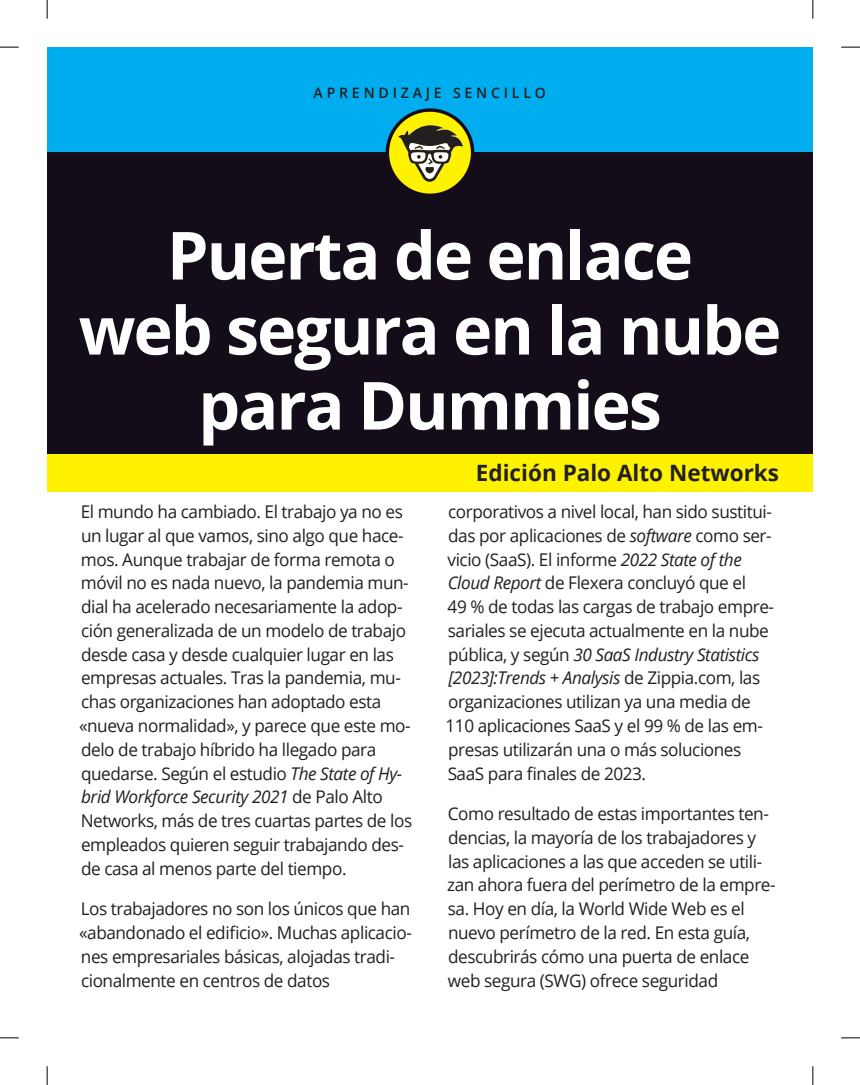
<style>
.page{position:relative;width:860px;height:1085px;background:#fff}
.page>*{position:absolute;margin:0;border:0;box-sizing:border-box;transform-origin:0 0}
.t1{font:700 66.38px/75px "Open Sans";letter-spacing:-.03em;color:#fff;text-align:center}
.t2{font:700 22.5px "Open Sans";color:#231f20}
.t3{font:17.5px/23.8px "Open Sans";letter-spacing:-.025em;color:#231f20}
.t4{font:600 14.38px "Open Sans";letter-spacing:.27em;color:#231f20}
.s1{font-style:italic}
</style>
<div class="page">
<div style="left:47px;top:47px;width:765px;height:444px;background:#140c19"></div>
<div style="left:47px;top:47px;width:765px;height:104px;background:#00aeef"></div>
<div style="left:47px;top:454px;width:765px;height:38px;background:#fff200"></div>
<svg style="left:387px;top:110px;width:85px;height:85px;background:#dbce03"></svg>
<div style="left:385px;top:108px;width:89px;height:89px;border:3px solid #140c19;border-radius:50%"></div>
<svg style="left:398px;top:125px;width:65px;height:57px;background:#aaa238"></svg>
<svg style="left:0;top:46px;width:19px;height:2px"></svg>
<svg style="left:841px;top:46px;width:18px;height:2px"></svg>
<svg style="left:0;top:1037px;width:19px;height:1px"></svg>
<svg style="left:841px;top:1037px;width:18px;height:1px"></svg>
<svg style="left:46px;top:0;width:2px;height:19px"></svg>
<svg style="left:46px;top:1066px;width:2px;height:18px"></svg>
<svg style="left:812px;top:0;width:1px;height:19px"></svg>
<svg style="left:812px;top:1066px;width:1px;height:18px"></svg>
<p class="t4" style="left:313px;top:83px;width:234px">APRENDIZAJE SENCILLO</p>
<h1 class="t1" style="left:79px;top:216px;width:704px">Puerta de enlace<br>web segura en la nube para Dummies</h1>
<p class="t3" style="left:79px;top:499px;width:334px">El mundo ha cambiado. El trabajo ya no es un lugar al que vamos, sino algo que hace&shy;mos. Aunque trabajar de forma remota o móvil no es nada nuevo, la pandemia mun&shy;dial ha acelerado necesariamente la adop&shy;ción generalizada de un modelo de trabajo desde casa y desde cualquier lugar en las empresas actuales. Tras la pandemia, mu&shy;chas organizaciones han adoptado esta «nueva normalidad», y parece que este mo&shy;delo de trabajo híbrido ha llegado para quedarse. Según el estudio <span class="s1">The State of Hy&shy;brid Workforce Security 2021</span> de Palo Alto Networks, más de tres cuartas partes de los empleados quieren seguir trabajando des&shy;de casa al menos parte del tiempo.</p>
<p class="t3" style="left:79px;top:896px;width:334px">Los trabajadores no son los únicos que han «abandonado el edificio». Muchas aplicacio&shy;nes empresariales básicas, alojadas tradi&shy;cionalmente en centros de datos</p>
<p class="t2" style="left:475px;top:457px;width:304px">Edición Palo Alto Networks</p>
<p class="t3" style="left:445px;top:499px;width:330px">corporativos a nivel local, han sido sustitui&shy;das por aplicaciones de <span class="s1">software</span> como ser&shy;vicio (SaaS). El informe <span class="s1">2022 State of the Cloud Report</span> de Flexera concluyó que el<br>49 % de todas las cargas de trabajo empre&shy;sariales se ejecuta actualmente en la nube pública, y según <span class="s1">30 SaaS Industry Statistics [2023]:Trends + Analysis</span> de Zippia.com, las organizaciones utilizan ya una media de 110 aplicaciones SaaS y el 99 % de las em&shy;presas utilizarán una o más soluciones SaaS para finales de 2023.</p>
<p class="t3" style="left:447px;top:801px;width:330px">Como resultado de estas importantes ten&shy;dencias, la mayoría de los trabajadores y las aplicaciones a las que acceden se utili&shy;zan ahora fuera del perímetro de la empre&shy;sa. Hoy en día, la World Wide Web es el nuevo perímetro de la red. En esta guía, descubrirás cómo una puerta de enlace web segura (SWG) ofrece seguridad</p>
</div>
